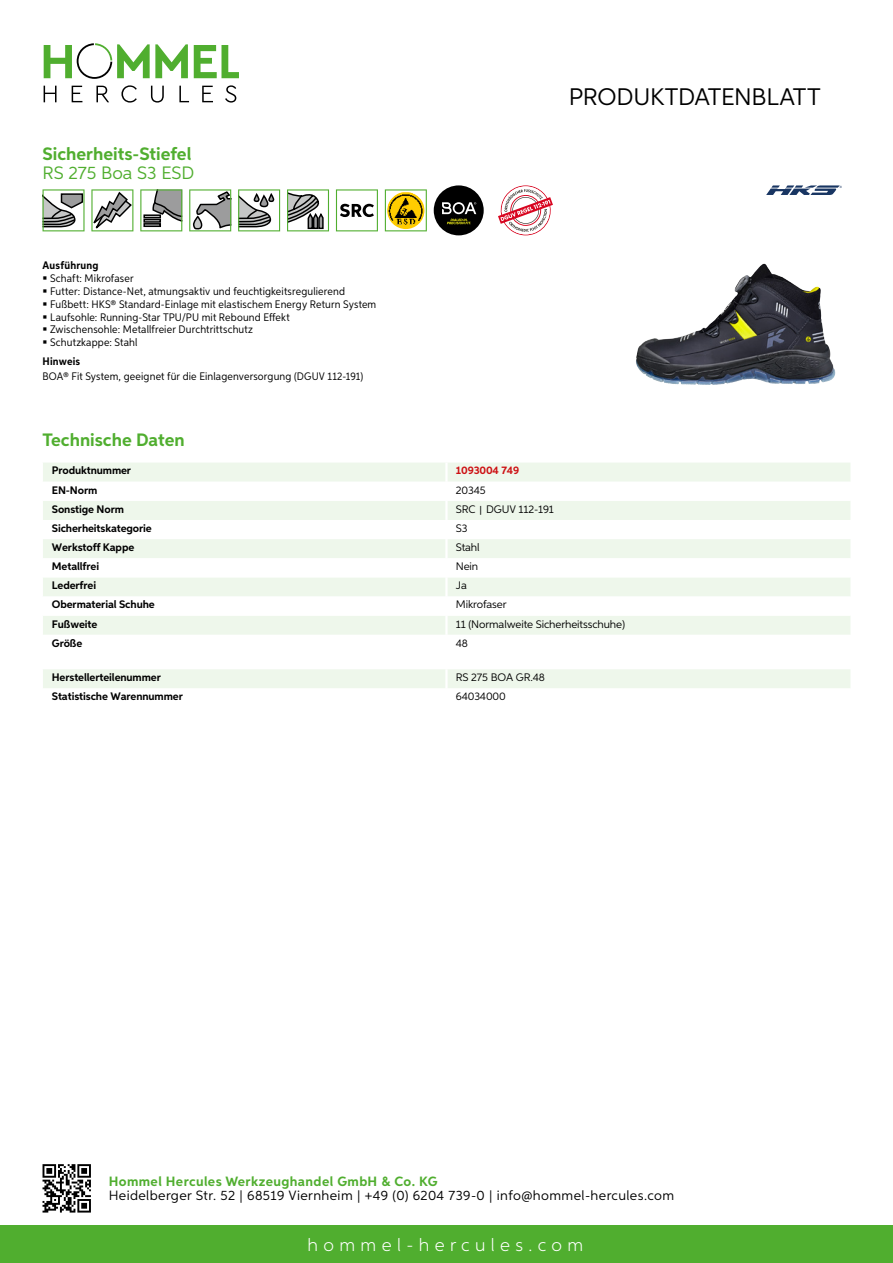
<style>
.page{position:relative;width:893px;height:1263px;background:#fff}
.page>*{position:absolute;margin:0;border:0;box-sizing:border-box;transform-origin:0 0}
.t1{font:24px "Aspira";letter-spacing:-.01em;color:#000}
.t2{font:700 18px "Aspira";color:#50ae2f}
.t3{font:300 18px "Aspira";letter-spacing:.3em;color:#fff}
.t4{font:18px "Aspira";color:#50ae2f}
.t5{font:13.5px "Aspira";letter-spacing:.03em;color:#000}
.t6{font:700 13.5px "Aspira";letter-spacing:.03em;color:#50ae2f}
.t7{font:10.95px/12.8px "Aspira Nar";letter-spacing:.015em;color:#000}
.t8{font:700 10.95px "Aspira";letter-spacing:-.01em;color:#000}
.t9{font:10.95px "Aspira";letter-spacing:-.01em;color:#000}
.t10{font:700 10.95px "Aspira Nar";letter-spacing:.02em;color:#000}
.t11{font:700 10.95px "Aspira";letter-spacing:-.01em;color:#cd1013}
.t12{font:3px "Arial";color:#183562}
.s1{font-family:"Wuerth Global";font-size:10.5px}
</style>
<div class="page">
<div style="left:0;top:1226px;width:893px;height:37px;background:#50ae2f"></div>
<svg style="left:43px;top:1164px;width:48px;height:48px"></svg>
<svg style="left:194px;top:45px;width:45px;height:33px"></svg>
<svg style="left:44px;top:43px;width:144px;height:36px"></svg>
<svg style="left:44px;top:86px;width:13px;height:16px"></svg>
<svg style="left:72px;top:86px;width:10px;height:16px"></svg>
<svg style="left:96px;top:86px;width:13px;height:16px"></svg>
<svg style="left:121px;top:85px;width:16px;height:18px"></svg>
<svg style="left:151px;top:86px;width:13px;height:17px"></svg>
<svg style="left:179px;top:86px;width:10px;height:16px"></svg>
<svg style="left:202px;top:86px;width:11px;height:16px"></svg>
<svg style="left:225px;top:85px;width:11px;height:18px"></svg>
<div style="left:43px;top:463px;width:807px;height:19px;background:#eef7eb"></div>
<svg style="left:43px;top:501px;width:807px;height:134px;fill:#eef7eb"></svg>
<hr style="left:445px;top:463px;width:3px;height:19px;background:#fff">
<hr style="left:445px;top:501px;width:3px;height:19px;background:#fff">
<hr style="left:445px;top:520px;width:3px;height:19px;background:#fff">
<hr style="left:445px;top:539px;width:3px;height:19px;background:#fff">
<hr style="left:445px;top:558px;width:3px;height:19px;background:#fff">
<hr style="left:445px;top:577px;width:3px;height:19px;background:#fff">
<hr style="left:445px;top:596px;width:3px;height:20px;background:#fff">
<hr style="left:445px;top:616px;width:3px;height:19px;background:#fff">
<div style="left:43px;top:669px;width:807px;height:19px;background:#eef7eb"></div>
<svg style="left:43px;top:189px;width:90px;height:42px"></svg>
<svg style="left:140px;top:189px;width:42px;height:42px"></svg>
<svg style="left:189px;top:189px;width:42px;height:42px"></svg>
<svg style="left:238px;top:189px;width:42px;height:42px"></svg>
<svg style="left:287px;top:189px;width:42px;height:42px"></svg>
<svg style="left:336px;top:189px;width:42px;height:42px"></svg>
<svg style="left:385px;top:189px;width:42px;height:42px"></svg>
<div style="left:434px;top:185px;width:50px;height:50px;background:#000;border-radius:50%"></div>
<svg style="left:442px;top:202px;width:34px;height:23px"></svg>
<svg style="left:498px;top:185px;width:55px;height:50px"></svg>
<img style="left:636px;top:264px;width:127px;height:121px">
<svg style="left:766px;top:185px;width:74px;height:10px"></svg>
<h2 class="t2" style="left:43px;top:142px;width:150px">Sicherheits-Stiefel</h2>
<h2 class="t4" style="left:43px;top:162px;width:151px">RS 275 Boa S3 ESD</h2>
<h1 class="t1" style="left:569px;top:82px;width:253px">Produktdatenblatt</h1>
<p class="t12" style="left:840px;top:185px;width:4px">®</p>
<p class="t10" style="left:43px;top:259px;width:58px">Ausführung</p>
<p class="t7" style="left:50px;top:272px;width:328px">Schaft: Mikrofaser<br>Futter: Distance-Net, atmungsaktiv und feuchtigkeitsregulierend Fußbett: HKS® Standard-Einlage mit elastischem Energy Return System Laufsohle: Running-Star TPU/PU mit Rebound Effekt<br>Zwischensohle: Metallfreier Durchtrittschutz<br>Schutzkappe: Stahl</p>
<p class="t10" style="left:43px;top:355px;width:39px">Hinweis</p>
<p class="t7" style="left:43px;top:370px;width:322px">BOA® Fit System, geeignet für die Einlagenversorgung (DGUV 112-191)</p>
<h2 class="t2" style="left:43px;top:428px;width:144px">Technische Daten</h2>
<p class="t8" style="left:52px;top:464px;width:81px">Produktnummer</p>
<p class="t11" style="left:456px;top:464px;width:65px">1093004 749</p>
<p class="t8" style="left:52px;top:483px;width:47px">EN-Norm</p>
<p class="t9" style="left:456px;top:483px;width:31px">20345</p>
<p class="t8" style="left:52px;top:502px;width:74px">Sonstige Norm</p>
<p class="t9" style="left:456px;top:502px;width:100px">SRC <span class="s1">|</span> DGUV 112-191</p>
<p class="t8" style="left:52px;top:521px;width:101px">Sicherheitskategorie</p>
<p class="t9" style="left:456px;top:521px;width:13px">S3</p>
<p class="t8" style="left:52px;top:540px;width:84px">Werkstoff Kappe</p>
<p class="t9" style="left:456px;top:541px;width:25px">Stahl</p>
<p class="t8" style="left:52px;top:560px;width:49px">Metallfrei</p>
<p class="t9" style="left:456px;top:560px;width:24px">Nein</p>
<p class="t8" style="left:52px;top:579px;width:46px">Lederfrei</p>
<p class="t9" style="left:456px;top:579px;width:13px">Ja</p>
<p class="t8" style="left:52px;top:598px;width:104px">Obermaterial Schuhe</p>
<p class="t9" style="left:456px;top:598px;width:52px">Mikrofaser</p>
<p class="t8" style="left:52px;top:617px;width:47px">Fußweite</p>
<p class="t9" style="left:456px;top:617px;width:171px">11 (N ormalweite Sicherheitsschuhe)</p>
<p class="t8" style="left:52px;top:636px;width:32px">Größe</p>
<p class="t9" style="left:456px;top:636px;width:14px">48</p>
<p class="t8" style="left:52px;top:671px;width:111px">Herstellerteilenummer</p>
<p class="t9" style="left:456px;top:671px;width:43px">RS 275 BOA</p>
<p class="t9" style="left:516px;top:671px;width:31px">GR.48</p>
<p class="t8" style="left:52px;top:690px;width:132px">Statistische Warennummer</p>
<p class="t9" style="left:456px;top:690px;width:52px">64034000</p>
<p class="t6" style="left:109px;top:1172px;width:330px">Hommel Hercules Werkzeughandel GmbH &amp; Co. KG</p>
<p class="t5" style="left:109px;top:1187px;width:567px">Heidelberger Str. 52 | 68519 Viernheim | +49 (0) 6204 739-0 | info@hommel-hercules.com</p>
<h2 class="t3" style="left:307px;top:1234px;width:277px">hommel-hercules.com</h2>
</div>
